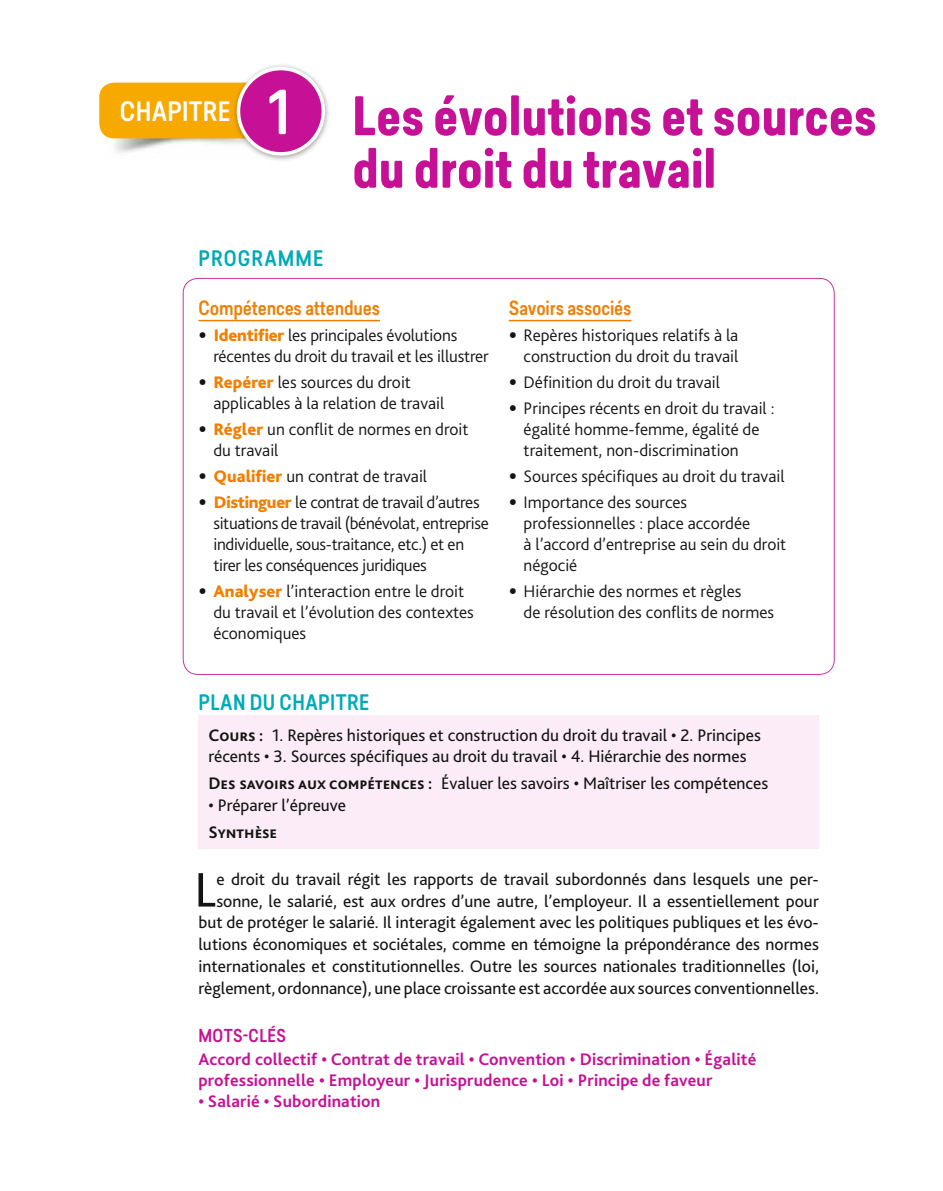
<style>
.page{position:relative;width:943px;height:1191px;background:#fff}
.page>*{position:absolute;margin:0;border:0;box-sizing:border-box;transform-origin:0 0}
.Numéro-chapitre{font:500 59.5px "Predige Rounded";color:#fefefe}
.Titre-chapitre{font:700 52.15px/52.5px "Predige Rounded";color:#c61196}
.Intro-txt{font:50.75px "Bliss 2";color:#131413}
.t1{font:500 26.25px "Predige Rounded";letter-spacing:.01em;color:#fefefe}
.Plan-titre{font:500 21px "Predige Rounded";letter-spacing:.02em;color:#00aab7}
.Programme-titre{font:500 21px "Predige Rounded";letter-spacing:.05em;color:#00aab7}
.Programme-inter-1{font:500 19.25px "Predige Rounded";letter-spacing:-.01em;color:#f17e00}
.t2{font:300 17.5px/21px "Bliss 2";color:#131413}
.Intro-txt-2{font:17.5px/21.9px "Bliss 2";color:#131413;text-align:right}
.Plan-txt{font:17.5px/21.9px "Bliss 2";color:#131413}
.Mots-clés-txt{font:700 17.5px/21px "Bliss 2";letter-spacing:.01em;color:#c61196}
.t3{font:300 17.5px/21px "Bliss 2";letter-spacing:-.02em;color:#131413}
.Mots-clés-titre{font:500 17.5px "Predige Rounded";letter-spacing:.02em;color:#c61196}
.Plan-txt-2{font:700 17.5px "Bliss 2";color:#131413}
.s1{font-size:28px}
.s2{font-weight:800;color:#f17e00}
.s3{font-weight:700}
</style>
<div class="page">
<img style="left:107px;top:137px;width:124px;height:16px">
<div style="left:99px;top:83px;width:214px;height:55px;background:#f8a900;border-radius:15px"></div>
<div style="left:231px;top:63px;width:100px;height:99px;background:#131413;opacity:.4"></div>
<div style="left:238px;top:69px;width:85px;height:85px;background:#c61196;border-radius:50%"></div>
<div style="left:237px;top:67px;width:88px;height:89px;border:4px solid #fefefe;border-radius:50%"></div>
<div style="left:198px;top:715px;width:621px;height:58px;background:#fbecf8"></div>
<div style="left:198px;top:763px;width:621px;height:58px;background:#fbecf8"></div>
<div style="left:198px;top:812px;width:621px;height:36px;background:#fbecf8"></div>
<hr style="left:198px;top:320px;width:182px;height:1px;background:#f17e00">
<hr style="left:508px;top:320px;width:123px;height:1px;background:#f17e00">
<p class="Numéro-chapitre" style="left:268px;top:71px;width:23px">1</p>
<h3 class="t1" style="left:120px;top:93px;width:112px">CHAPITRE</h3>
<p class="Titre-chapitre" style="left:352px;top:91px;width:526px">Les évolutions et sources du droit du travail</p>
<p class="Programme-titre" style="left:198px;top:244px;width:126px">PROGRAMME</p>
<p class="Programme-inter-1" style="left:198px;top:294px;width:183px">Compétences attendues</p>
<p class="t2" style="left:213px;top:324px;width:277px;text-indent:-15px"><span class="s1">•</span> <span class="s2">Identifier</span> les principales évolutions récentes du droit du travail et les illustrer</p>
<p class="t2" style="left:213px;top:371px;width:232px;text-indent:-15px"><span class="s1">•</span> <span class="s2">Repérer</span> les sources du droit applicables à la relation de travail</p>
<p class="t2" style="left:213px;top:418px;width:256px;text-indent:-15px"><span class="s1">•</span> <span class="s2">Régler</span> un conflit de normes en droit du travail</p>
<p class="t2" style="left:198px;top:465px;width:230px"><span class="s1">•</span> <span class="s2">Qualifier</span> un contrat de travail</p>
<p class="t3" style="left:213px;top:491px;width:277px;text-indent:-15px"><span class="s1">•</span> <span class="s2">Distinguer</span> le contrat de travail d’autres situations de travail (bénévolat, entreprise individuelle, sous-traitance, etc.) et en tirer les conséquences juridiques</p>
<p class="t2" style="left:213px;top:580px;width:262px;text-indent:-15px"><span class="s1">•</span> <span class="s2">Analyser</span> l’interaction entre le droit du travail et l’évolution des contextes économiques</p>
<p class="Programme-inter-1" style="left:508px;top:294px;width:124px">Savoirs associés</p>
<p class="t2" style="left:508px;top:324px;width:231px;text-align:right"><span class="s1">•</span> Repères historiques relatifs à la construction du droit du travail</p>
<p class="t2" style="left:508px;top:371px;width:213px"><span class="s1">•</span> Définition du droit du travail</p>
<p class="t2" style="left:523px;top:397px;width:252px;text-indent:-15px"><span class="s1">•</span> Principes récents en droit du travail : égalité homme-femme, égalité de traitement, non-discrimination</p>
<p class="t2" style="left:508px;top:465px;width:277px"><span class="s1">•</span> Sources spécifiques au droit du travail</p>
<p class="t2" style="left:523px;top:491px;width:264px;text-indent:-15px"><span class="s1">•</span> Importance des sources professionnelles : place accordée<br>à l’accord d’entreprise au sein du droit négocié</p>
<p class="t2" style="left:523px;top:580px;width:252px;text-indent:-15px"><span class="s1">•</span> Hiérarchie des normes et règles<br>de résolution des conflits de normes</p>
<p class="Plan-titre" style="left:198px;top:688px;width:172px">PLAN DU CHAPITRE</p>
<p class="Plan-txt" style="left:208px;top:723px;width:554px"><span class="s3">Cours :</span> 1. Repères historiques et construction du droit du travail • 2. Principes récents • 3. Sources spécifiques au droit du travail • 4. Hiérarchie des normes</p>
<p class="Plan-txt" style="left:208px;top:772px;width:561px"><span class="s3">Des savoirs aux compétences :</span> Évaluer les savoirs • Maîtriser les compétences</p>
<p class="Plan-txt" style="left:208px;top:794px;width:139px">• Préparer l’épreuve</p>
<p class="Plan-txt-2" style="left:208px;top:821px;width:70px">Synthèse</p>
<p class="Intro-txt" style="left:194px;top:858px;width:24px">L</p>
<p class="Intro-txt-2" style="left:198px;top:867px;width:622px">e droit du travail régit les rapports de travail subordonnés dans lesquels une per&shy;sonne, le salarié, est aux ordres d’une autre, l’employeur. Il a essentiellement pour but de protéger le salarié. Il interagit également avec les politiques publiques et les évo&shy;lutions économiques et sociétales, comme en témoigne la prépondérance des normes internationales et constitutionnelles. Outre les sources nationales traditionnelles (loi, règlement, ordonnance), une place croissante est accordée aux sources conventionnelles.</p>
<p class="Mots-clés-titre" style="left:198px;top:1023px;width:89px">MOTS-CLÉS</p>
<p class="Mots-clés-txt" style="left:198px;top:1048px;width:559px">Accord collectif • Contrat de travail • Convention • Discrimination • Égalité professionnelle • Employeur • Jurisprudence • Loi • Principe de faveur</p>
<p class="Mots-clés-txt" style="left:198px;top:1090px;width:183px">• Salarié • Subordination</p>
</div>
